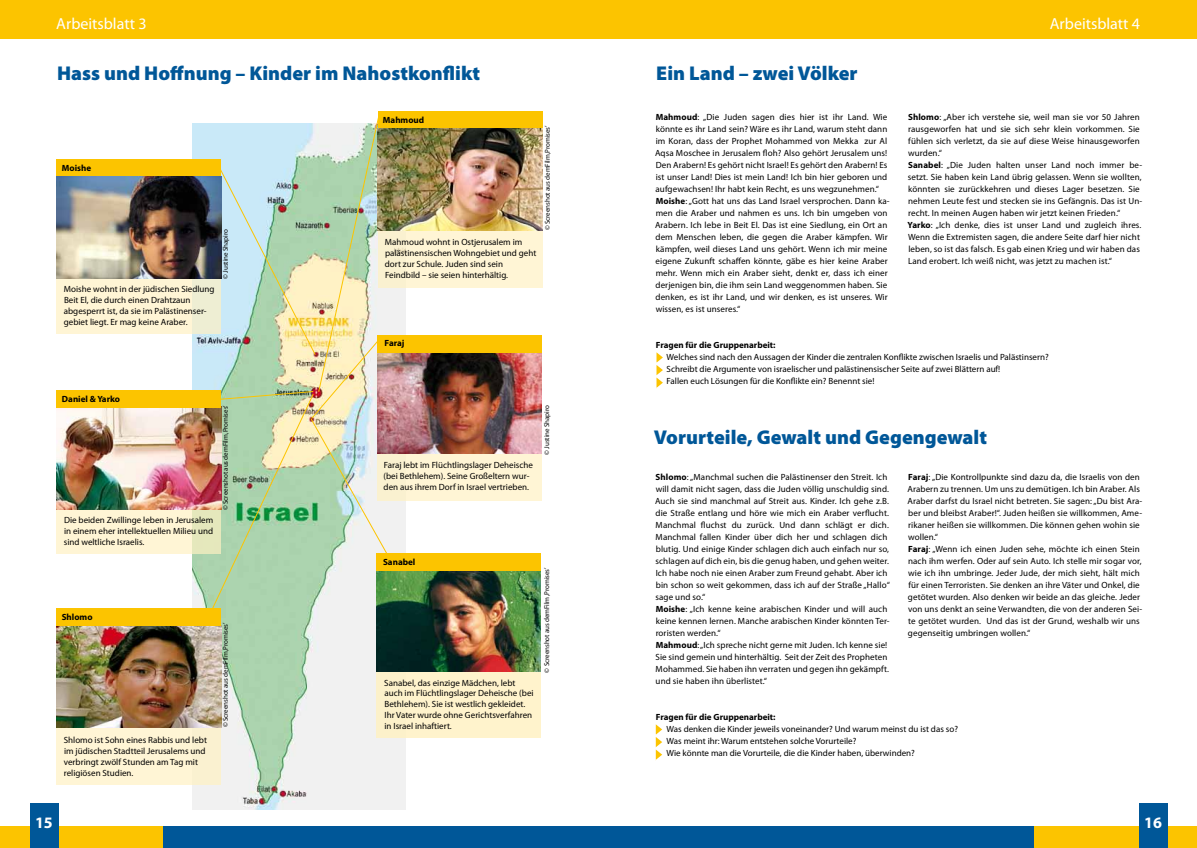
<style>
.page{position:relative;width:1197px;height:848px;background:#fff}
.page>*{position:absolute;margin:0;border:0;box-sizing:border-box;transform-origin:0 0}
.t1{font:900 20px "Myriad Pro";color:#005798}
.t2{font:16px "Myriad Pro";color:#fff}
.t3{font:700 16px "Myriad Pro";color:#fff}
.t4{font:9px/12px "Myriad Pro";letter-spacing:.01em;color:#000}
.t5{font:700 9px "Myriad Pro";color:#000}
.t6{font:7px "Myriad Pro";letter-spacing:-.01em;color:#000}
.s1{font-weight:700}
</style>
<div class="page">
<img style="left:193px;top:124px;width:212px;height:685px">
<svg style="left:57px;top:509px;width:151px;height:45px;background:#faf1cf"></svg>
<img style="left:57px;top:407px;width:151px;height:102px">
<div style="left:57px;top:390px;width:164px;height:17px;background:#fcc400"></div>
<div style="left:57px;top:616px;width:164px;height:169px;background:#fff5d5"></div>
<img style="left:57px;top:625px;width:164px;height:102px">
<div style="left:57px;top:608px;width:164px;height:17px;background:#fcc400"></div>
<div style="left:376px;top:564px;width:165px;height:173px;background:#fff3cc"></div>
<img style="left:376px;top:570px;width:165px;height:101px">
<div style="left:376px;top:553px;width:165px;height:17px;background:#fcc400"></div>
<div style="left:377px;top:344px;width:164px;height:157px;background:#fff5d5"></div>
<img style="left:389px;top:352px;width:152px;height:102px">
<div style="left:377px;top:335px;width:164px;height:17px;background:#fcc400"></div>
<div style="left:162px;top:826px;width:872px;height:22px;background:#005798"></div>
<div style="left:1034px;top:826px;width:162px;height:22px;background:#fcc400"></div>
<div style="left:0;top:826px;width:162px;height:22px;background:#fcc400"></div>
<div style="left:1139px;top:803px;width:28px;height:45px;background:#005798"></div>
<div style="left:30px;top:803px;width:29px;height:45px;background:#005798"></div>
<div style="left:0;top:0;width:1196px;height:39px;background:#fcc400"></div>
<svg style="left:656px;top:352px;width:6px;height:36px"></svg>
<img style="left:208px;top:117px;width:181px;height:498px">
<svg style="left:655px;top:724px;width:7px;height:36px"></svg>
<div style="left:57px;top:201px;width:164px;height:133px;background:linear-gradient(to right,#fff7d6,#f5f1d4)"></div>
<div style="left:57px;top:160px;width:164px;height:17px;background:#fcc400"></div>
<img style="left:57px;top:176px;width:164px;height:102px">
<div style="left:378px;top:114px;width:164px;height:174px;background:#fff5d5"></div>
<div style="left:378px;top:112px;width:164px;height:17px;background:#fcc400"></div>
<img style="left:378px;top:128px;width:164px;height:102px">
<h2 class="t2" style="left:56px;top:13px;width:92px">Arbeitsblatt 3</h2>
<h2 class="t2" style="left:1049px;top:13px;width:92px">Arbeitsblatt 4</h2>
<h1 class="t1" style="left:57px;top:62px;width:424px">Hass und Hoffnung – Kinder im Nahostkonflikt</h1>
<p class="t5" style="left:62px;top:162px;width:31px">Moishe</p>
<p class="t4" style="left:64px;top:284px;width:152px;line-height:10.8px">Moishe wohnt in der jüdischen Siedlung Beit El, die durch einen Drahtzaun abgesperrt ist, da sie im Palästinenser&shy;gebiet liegt. Er mag keine Araber.</p>
<p class="t6" style="left:221px;top:278px;width:51px;rotate:-90deg">© Justine Shapiro</p>
<p class="t5" style="left:383px;top:114px;width:43px">Mahmoud</p>
<p class="t4" style="left:385px;top:237px;width:153px;line-height:10.8px">Mahmoud wohnt in Ostjerusalem im palästinensischen Wohngebiet und geht dort zur Schule. Juden sind sein Feindbild – sie seien hinterhältig.</p>
<p class="t6" style="left:543px;top:230px;width:106px;rotate:-90deg">© Screenshot aus demFilm ‚Promises’</p>
<p class="t5" style="left:384px;top:337px;width:21px">Faraj</p>
<p class="t5" style="left:62px;top:393px;width:60px">Daniel &amp; Yarko</p>
<p class="t4" style="left:64px;top:514px;width:151px;line-height:10.8px;text-align:justify">Die beiden Zwillinge leben in Jerusalem in einem eher intellektuellen Milieu und sind weltliche Israelis.</p>
<p class="t6" style="left:221px;top:510px;width:106px;rotate:-90deg">© Screenshot aus demFilm ‚Promises’</p>
<p class="t5" style="left:62px;top:611px;width:32px">Shlomo</p>
<p class="t4" style="left:64px;top:734px;width:145px;line-height:10.8px">Shlomo ist Sohn eines Rabbis und lebt im jüdischen Stadtteil Jerusalems und verbringt zwölf Stunden am Tag mit religiösen Studien.</p>
<p class="t6" style="left:221px;top:727px;width:106px;rotate:-90deg">© Screenshot aus demFilm ‚Promises’</p>
<p class="t4" style="left:383px;top:459px;width:151px;line-height:10.8px">Faraj lebt im Flüchtlingslager Deheische (bei Bethlehem). Seine Großeltern wur&shy;den aus ihrem Dorf in Israel vertrieben.</p>
<p class="t6" style="left:542px;top:454px;width:51px;rotate:-90deg">© Justine Shapiro</p>
<p class="t5" style="left:383px;top:556px;width:34px">Sanabel</p>
<p class="t4" style="left:384px;top:677px;width:151px;line-height:10.8px">Sanabel, das einzige Mädchen, lebt auch im Flüchtlingslager Deheische (bei Bethlehem). Sie ist westlich gekleidet.<br>Ihr Vater wurde ohne Gerichtsverfahren in Israel inhaftiert.</p>
<p class="t6" style="left:542px;top:672px;width:106px;rotate:-90deg">© Screenshot aus demFilm ‚Promises’</p>
<h1 class="t1" style="left:656px;top:62px;width:203px">Ein Land – zwei Völker</h1>
<p class="t4" style="left:655px;top:111px;width:236px"><span class="s1">Mahmoud</span>: „Die Juden sagen dies hier ist ihr Land. Wie könnte es ihr Land sein? Wäre es ihr Land, warum steht dann im Koran, dass der Prophet Mohammed von Mekka zur Al Aqsa Moschee in Jerusalem floh? Also gehört Jerusalem uns!<br>Den Arabern! Es gehört nicht Israel! Es gehört den Arabern! Es ist unser Land! Dies ist mein Land! Ich bin hier geboren und aufgewachsen! Ihr habt kein Recht, es uns wegzunehmen.“ <span class="s1">Moishe</span>: „Gott hat uns das Land Israel versprochen. Dann ka&shy;men die Araber und nahmen es uns. Ich bin umgeben von Arabern. Ich lebe in Beit El. Das ist eine Siedlung, ein Ort an dem Menschen leben, die gegen die Araber kämpfen. Wir kämpfen, weil dieses Land uns gehört. Wenn ich mir meine eigene Zukunft schaffen könnte, gäbe es hier keine Araber mehr. Wenn mich ein Araber sieht, denkt er, dass ich einer derjenigen bin, die ihm sein Land weggenommen haben. Sie denken, es ist ihr Land, und wir denken, es ist unseres. Wir wissen, es ist unseres.“</p>
<p class="t4" style="left:907px;top:111px;width:236px"><span class="s1">Shlomo</span>: „Aber ich verstehe sie, weil man sie vor 50 Jahren rausgeworfen hat und sie sich sehr klein vorkommen. Sie fühlen sich verletzt, da sie auf diese Weise hinausgeworfen wurden.“<br><span class="s1">Sanabel</span>: „Die Juden halten unser Land noch immer be&shy;setzt. Sie haben kein Land übrig gelassen. Wenn sie wollten, könnten sie zurückkehren und dieses Lager besetzen. Sie nehmen Leute fest und stecken sie ins Gefängnis. Das ist Un&shy;recht. In meinen Augen haben wir jetzt keinen Frieden.“ <span class="s1">Yarko</span>: „Ich denke, dies ist unser Land und zugleich ihres.<br>Wenn die Extremisten sagen, die andere Seite darf hier nicht leben, so ist das falsch. Es gab einen Krieg und wir haben das Land erobert. Ich weiß nicht, was jetzt zu machen ist.“</p>
<p class="t5" style="left:655px;top:339px;width:121px">Fragen für die Gruppenarbeit:</p>
<p class="t4" style="left:666px;top:351px;width:383px">Welches sind nach den Aussagen der Kinder die zentralen Konflikte zwischen Israelis und Palästinsern?<br>Schreibt die Argumente von israelischer und palästinensischer Seite auf zwei Blättern auf!<br>Fallen euch Lösungen für die Konflikte ein? Benennt sie!</p>
<h1 class="t1" style="left:653px;top:426px;width:335px">Vorurteile, Gewalt und Gegengewalt</h1>
<p class="t4" style="left:907px;top:471px;width:236px"><span class="s1">Faraj</span>: „Die Kontrollpunkte sind dazu da, die Israelis von den Arabern zu trennen. Um uns zu demütigen. Ich bin Araber. Als Araber darfst du Israel nicht betreten. Sie sagen: „Du bist Ara&shy;ber und bleibst Araber!“. Juden heißen sie willkommen, Ame&shy;rikaner heißen sie willkommen. Die können gehen wohin sie wollen.“<br><span class="s1">Faraj</span>: „Wenn ich einen Juden sehe, möchte ich einen Stein nach ihm werfen. Oder auf sein Auto. Ich stelle mir sogar vor, wie ich ihn umbringe. Jeder Jude, der mich sieht, hält mich für einen Terroristen. Sie denken an ihre Väter und Onkel, die getötet wurden. Also denken wir beide an das gleiche. Jeder von uns denkt an seine Verwandten, die von der anderen Sei&shy;te getötet wurden. Und das ist der Grund, weshalb wir uns gegenseitig umbringen wollen.“</p>
<p class="t4" style="left:655px;top:471px;width:236px"><span class="s1">Shlomo</span>: „Manchmal suchen die Palästinenser den Streit. Ich will damit nicht sagen, dass die Juden völlig unschuldig sind.<br>Auch sie sind manchmal auf Streit aus. Kinder. Ich gehe z.B. die Straße entlang und höre wie mich ein Araber verflucht.<br>Manchmal fluchst du zurück. Und dann schlägt er dich.<br>Manchmal fallen Kinder über dich her und schlagen dich blutig. Und einige Kinder schlagen dich auch einfach nur so, schlagen auf dich ein, bis die genug haben, und gehen weiter.<br>Ich habe noch nie einen Araber zum Freund gehabt. Aber ich bin schon so weit gekommen, dass ich auf der Straße „Hallo“ sage und so.“<br><span class="s1">Moishe</span>: „Ich kenne keine arabischen Kinder und will auch keine kennen lernen. Manche arabischen Kinder könnten Ter&shy;roristen werden.“<br><span class="s1">Mahmoud</span>: „Ich spreche nicht gerne mit Juden. Ich kenne sie!<br>Sie sind gemein und hinterhältig. Seit der Zeit des Propheten Mohammed. Sie haben ihn verraten und gegen ihn gekämpft. und sie haben ihn überlistet.“</p>
<p class="t5" style="left:655px;top:711px;width:121px">Fragen für die Gruppenarbeit:</p>
<p class="t4" style="left:666px;top:723px;width:293px">Was denken die Kinder jeweils voneinander? Und warum meinst du ist das so?<br>Was meint ihr: Warum entstehen solche Vorurteile?<br>Wie könnte man die Vorurteile, die die Kinder haben, überwinden?</p>
<h2 class="t3" style="left:35px;top:811px;width:19px">15</h2>
<h2 class="t3" style="left:1143px;top:811px;width:19px">16</h2>
</div>
